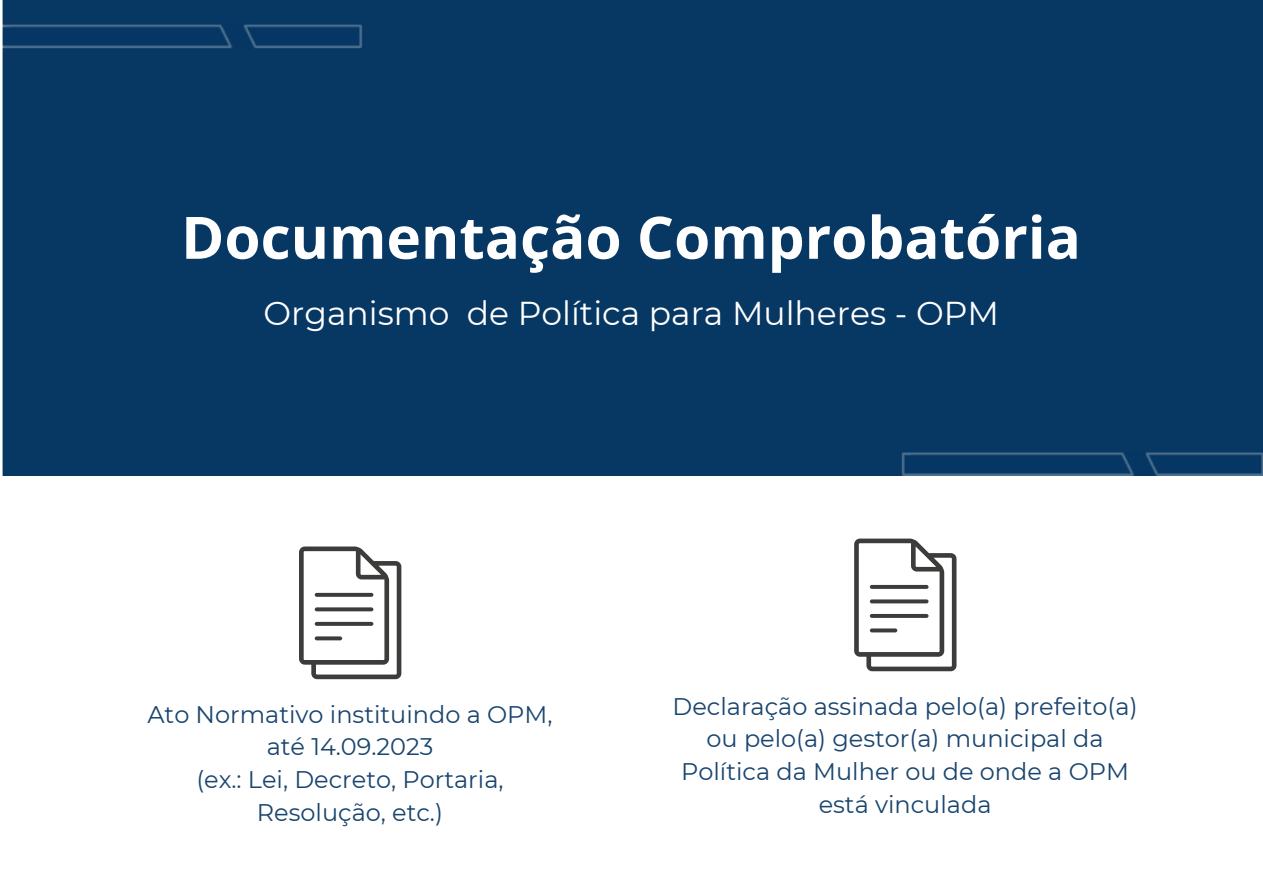
<style>
.page{position:relative;width:1263px;height:894px;background:#fff}
.page>*{position:absolute;margin:0;border:0;box-sizing:border-box;transform-origin:0 0}
.t1{font:700 58.5px "Open Sans";color:#fff}
.t2{font:33px "Montserrat";color:#fff}
.t3{font:24px/32.5px "Montserrat";color:#19456e;text-align:center}
</style>
<div class="page">
<div style="left:2px;top:0;width:1261px;height:475px;background:#073763"></div>
<svg style="left:299px;top:546px;width:102px;height:133px"></svg>
<svg style="left:854px;top:538px;width:102px;height:133px"></svg>
<p class="t1" style="left:181px;top:196px;width:901px">Documentação Comprobatória</p>
<p class="t2" style="left:264px;top:293px;width:737px">Organismo de Política para Mulheres - OPM</p>
<p class="t3" style="left:147px;top:697px;width:407px">Ato Normativo instituindo a OPM, até 14.09.2023</p>
<p class="t3" style="left:196px;top:762px;width:309px">(ex.: Lei, Decreto, Portaria,<br>Resolução, etc.)</p>
<p class="t3" style="left:673px;top:689px;width:466px">Declaração assinada pelo(a) prefeito(a) ou pelo(a) gestor(a) municipal da<br>Política da Mulher ou de onde a OPM está vinculada</p>
</div>
